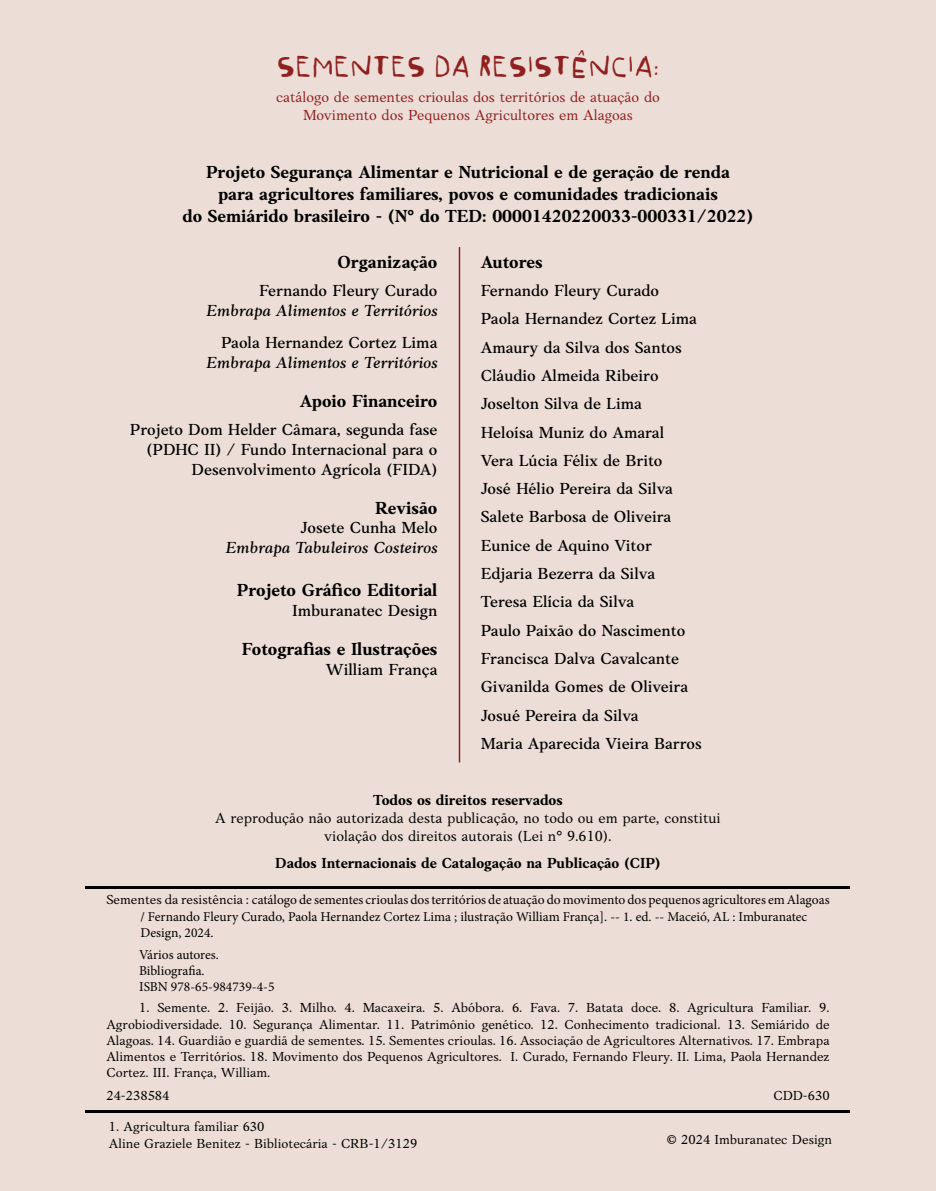
<style>
.page{position:relative;width:936px;height:1191px;background:#fff}
.page>*{position:absolute;margin:0;border:0;box-sizing:border-box;transform-origin:0 0}
.t1{font:27px "Corose Alt 02";color:#901f20}
.t2{font:700 18px/21.6px "Anko";color:#000;text-align:center}
.t3{font:500 16.5px/28.3px "Anko";color:#000;text-align:right}
.t4{font:italic 500 16.5px "Anko";color:#000}
.t5{font:15px/18px "Anko";color:#000;text-align:center}
.t6{font:15px/18px "Anko";color:#901f20;text-align:center}
.t7{font:700 15px "Anko";color:#000}
.t8{font:13.5px/16.2px "Anko";color:#000;text-align:justify}
.t9{font:13.5px/16.2px "Minion Pro";color:#000}
.s1{font-family:"Anko"}
</style>
<div class="page">
<div style="left:0;top:0;width:935px;height:1191px;background:#ecddd6"></div>
<hr style="left:85px;top:886px;width:764px;height:2px;background:#000">
<hr style="left:458px;top:247px;width:2px;height:515px;background:#901f20">
<hr style="left:85px;top:1110px;width:764px;height:2px;background:#000">
<h1 class="t1" style="left:276px;top:48px;width:385px">SEMENTES DA RESISTÊNCIA:</h1>
<p class="t6" style="left:276px;top:88px;width:385px">catálogo de sementes crioulas dos territórios de atuação do<br>Movimento dos Pequenos Agricultores em Alagoas</p>
<p class="t2" style="left:182px;top:161px;width:572px">Projeto Segurança Alimentar e Nutricional e de geração de renda<br>para agricultores familiares, povos e comunidades tradicionais<br>do Semiárido brasileiro - (N° do TED: 00001420220033-000331/2022)</p>
<p class="t2" style="left:337px;top:251px;width:101px">Organização</p>
<p class="t3" style="left:259px;top:276px;width:180px">Fernando Fleury Curado</p>
<p class="t4" style="left:206px;top:301px;width:233px">Embrapa Alimentos e Territórios</p>
<p class="t3" style="left:221px;top:329px;width:218px">Paola Hernandez Cortez Lima</p>
<p class="t4" style="left:206px;top:353px;width:233px">Embrapa Alimentos e Territórios</p>
<p class="t2" style="left:300px;top:390px;width:139px">Apoio Financeiro</p>
<p class="t3" style="left:130px;top:419px;width:309px;line-height:19.8px">Projeto Dom Helder Câmara, segunda fase (PDHC II) / Fundo Internacional para o<br>Desenvolvimento Agrícola (FIDA)</p>
<p class="t2" style="left:480px;top:251px;width:63px">Autores</p>
<p class="t3" style="left:480px;top:276px;width:222px;text-align:left">Fernando Fleury Curado<br>Paola Hernandez Cortez Lima<br>Amaury da Silva dos Santos<br>Cláudio Almeida Ribeiro<br>Joselton Silva de Lima<br>Heloísa Muniz do Amaral<br>Vera Lúcia Félix de Brito<br>José Hélio Pereira da Silva<br>Salete Barbosa de Oliveira<br>Eunice de Aquino Vitor<br>Edjaria Bezerra da Silva<br>Teresa Elícia da Silva<br>Paulo Paixão do Nascimento<br>Francisca Dalva Cavalcante<br>Givanilda Gomes de Oliveira<br>Josué Pereira da Silva<br>Maria Aparecida Vieira Barros</p>
<p class="t2" style="left:375px;top:497px;width:64px">Revisão</p>
<p class="t3" style="left:300px;top:514px;width:138px">Josete Cunha Melo</p>
<p class="t4" style="left:225px;top:538px;width:214px">Embrapa Tabuleiros Costeiros</p>
<p class="t2" style="left:237px;top:579px;width:202px">Projeto Gráfico Editorial</p>
<p class="t3" style="left:292px;top:596px;width:147px">Imburanatec Design</p>
<p class="t2" style="left:242px;top:638px;width:197px">Fotografias e Ilustrações</p>
<p class="t3" style="left:326px;top:655px;width:113px">William França</p>
<p class="t7" style="left:373px;top:791px;width:191px">Todos os direitos reservados</p>
<p class="t5" style="left:215px;top:809px;width:507px">A reprodução não autorizada desta publicação, no todo ou em parte, constitui violação dos direitos autorais (Lei n° 9.610).</p>
<p class="t7" style="left:275px;top:854px;width:387px">Dados Internacionais de Catalogação na Publicação (CIP)</p>
<p class="t9" style="left:106px;top:892px;width:724px"><span class="s1">Sementes da resistência :</span> catálogo de sementes crioulas dos territórios de atuação do movimento dos pequenos agricultores em Alagoas</p>
<p class="t9" style="left:140px;top:909px;width:668px">/ Fernando Fleury Curado, Paola Hernandez Cortez Lima ; ilustração William França]. -- 1. ed. -- Maceió, AL : Imburanatec<br>Design, 2024.</p>
<p class="t9" style="left:139px;top:946px;width:137px">Vários autores.<br>Bibliografia.<br>ISBN 978-65-984739-4-5</p>
<p class="t8" style="left:106px;top:1000px;width:724px;text-indent:33px">1. Semente. 2. Feijão. 3. Milho. 4. Macaxeira. 5. Abóbora. 6. Fava. 7. Batata doce. 8. Agricultura Familiar. 9.<br>Agrobiodiversidade. 10. Segurança Alimentar. 11. Patrimônio genético. 12. Conhecimento tradicional. 13. Semiárido de Alagoas. 14. Guardião e guardiã de sementes. 15. Sementes crioulas. 16. Associação de Agricultores Alternativos. 17. Embrapa Alimentos e Territórios. 18. Movimento dos Pequenos Agricultores. I. Curado, Fernando Fleury. II. Lima, Paola Hernandez Cortez. III. França, William.</p>
<p class="t8" style="left:773px;top:1087px;width:57px">CDD-630</p>
<p class="t8" style="left:109px;top:1118px;width:310px">1. Agricultura familiar 630<br>Aline Graziele Benitez - Bibliotecária - CRB-1/3129</p>
<p class="t8" style="left:106px;top:1087px;width:65px">24-238584</p>
<p class="t8" style="left:667px;top:1131px;width:167px">© 2024 Imburanatec Design</p>
</div>
